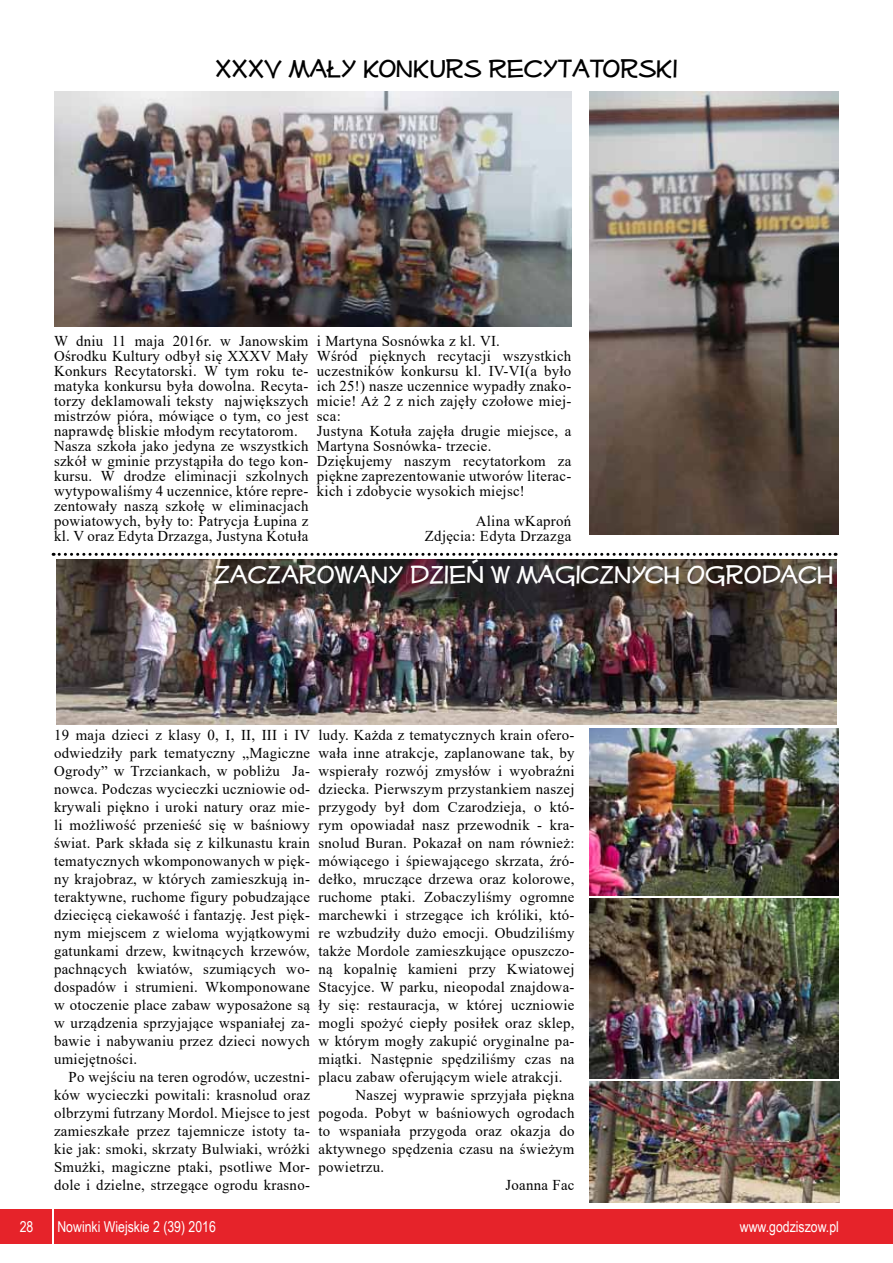
<style>
.page{position:relative;width:893px;height:1263px;background:#fff}
.page>*{position:absolute;margin:0;border:0;box-sizing:border-box;transform-origin:0 0}
.t1{font:28.5px "Mufferaw Rg";color:#fff}
.t2{font:28.5px "Mufferaw Rg";color:#000}
.t3{font:15px/15px "Times New Roman";letter-spacing:.02em;color:#000}
.t4{font:15px "Arial Narrow";color:#fff}
</style>
<div class="page">
<div style="left:54px;top:1209px;width:839px;height:34px;background:#e6232a"></div>
<div style="left:0;top:1209px;width:51px;height:34px;background:#e6232a"></div>
<img style="left:54px;top:91px;width:517px;height:236px">
<img style="left:590px;top:91px;width:249px;height:444px">
<svg style="left:53px;top:553px;width:783px;height:3px"></svg>
<img style="left:57px;top:559px;width:780px;height:166px">
<img style="left:589px;top:728px;width:250px;height:168px">
<img style="left:589px;top:899px;width:250px;height:179px">
<img style="left:590px;top:1081px;width:249px;height:121px">
<h1 class="t2" style="left:215px;top:52px;width:464px">XXXV MAŁY KONKURS RECYTATORSKI</h1>
<p class="t3" style="left:54px;top:333px;width:256px">W dniu 11 maja 2016r. w Janowskim Ośrodku Kultury odbył się XXXV Mały Konkurs Recytatorski. W tym roku te&shy;matyka konkursu była dowolna. Recyta&shy;torzy deklamowali teksty największych mistrzów pióra, mówiące o tym, co jest naprawdę bliskie młodym recytatorom.<br>Nasza szkoła jako jedyna ze wszystkich szkół w gminie przystąpiła do tego kon&shy;kursu. W drodze eliminacji szkolnych wytypowaliśmy 4 uczennice, które repre&shy;zentowały naszą szkołę w eliminacjach powiatowych, były to: Patrycja Łupina z kl. V oraz Edyta Drzazga, Justyna Kotuła</p>
<p class="t3" style="left:317px;top:333px;width:256px">i Martyna Sosnówka z kl. VI.<br>Wśród pięknych recytacji wszystkich uczestników konkursu kl. IV-VI(a było ich 25!) nasze uczennice wypadły znako&shy;micie! Aż 2 z nich zajęły czołowe miej&shy;sca:<br>Justyna Kotuła zajęła drugie miejsce, a Martyna Sosnówka- trzecie.<br>Dziękujemy naszym recytatorkom za piękne zaprezentowanie utworów literac&shy;kich i zdobycie wysokich miejsc!</p>
<p class="t3" style="left:425px;top:513px;width:148px;text-align:right">Alina wKaproń<br>Zdjęcia: Edyta Drzazga</p>
<h1 class="t1" style="left:213px;top:558px;width:621px">ZACZAROWANY DZIEŃ W MAGICZNYCH OGRODACH</h1>
<p class="t3" style="left:54px;top:725px;width:258px;line-height:18px;text-align:justify">19 maja dzieci z klasy 0, I, II, III i IV odwiedziły park tematyczny „Magiczne Ogrody” w Trzciankach, w pobliżu Ja&shy;nowca. Podczas wycieczki uczniowie od&shy;krywali piękno i uroki natury oraz mie&shy;li możliwość przenieść się w baśniowy świat. Park składa się z kilkunastu krain tematycznych wkomponowanych w pięk&shy;ny krajobraz, w których zamieszkują in&shy;teraktywne, ruchome figury pobudzające dziecięcą ciekawość i fantazję. Jest pięk&shy;nym miejscem z wieloma wyjątkowymi gatunkami drzew, kwitnących krzewów, pachnących kwiatów, szumiących wo&shy;dospadów i strumieni. Wkomponowane w otoczenie place zabaw wyposażone są w urządzenia sprzyjające wspaniałej za&shy;bawie i nabywaniu przez dzieci nowych umiejętności.</p>
<p class="t3" style="left:54px;top:1067px;width:258px;line-height:18px;text-align:justify;text-indent:14px">Po wejściu na teren ogrodów, uczestni&shy;ków wycieczki powitali: krasnolud oraz olbrzymi futrzany Mordol. Miejsce to jest zamieszkałe przez tajemnicze istoty ta&shy;kie jak: smoki, skrzaty Bulwiaki, wróżki Smużki, magiczne ptaki, psotliwe Mor&shy;dole i dzielne, strzegące ogrodu krasno-</p>
<p class="t3" style="left:318px;top:727px;width:257px">ludy. Każda z tematycznych krain ofero-</p>
<p class="t3" style="left:318px;top:745px;width:257px">wała inne atrakcje, zaplanowane tak, by</p>
<p class="t3" style="left:318px;top:763px;width:257px">wspierały rozwój zmysłów i wyobraźni</p>
<p class="t3" style="left:318px;top:781px;width:257px">dziecka. Pierwszym przystankiem naszej</p>
<p class="t3" style="left:318px;top:799px;width:258px">przygody był dom Czarodzieja, o któ-</p>
<p class="t3" style="left:318px;top:817px;width:257px">rym opowiadał nasz przewodnik - kra-</p>
<p class="t3" style="left:318px;top:835px;width:257px">snolud Buran. Pokazał on nam również:</p>
<p class="t3" style="left:318px;top:853px;width:257px">mówiącego i śpiewającego skrzata, źró-</p>
<p class="t3" style="left:318px;top:871px;width:257px">dełko, mruczące drzewa oraz kolorowe,</p>
<p class="t3" style="left:318px;top:889px;width:258px">ruchome ptaki. Zobaczyliśmy ogromne</p>
<p class="t3" style="left:318px;top:907px;width:258px">marchewki i strzegące ich króliki, któ-</p>
<p class="t3" style="left:318px;top:925px;width:257px">re wzbudziły dużo emocji. Obudziliśmy</p>
<p class="t3" style="left:318px;top:943px;width:257px">także Mordole zamieszkujące opuszczo-</p>
<p class="t3" style="left:318px;top:961px;width:257px">ną kopalnię kamieni przy Kwiatowej</p>
<p class="t3" style="left:318px;top:979px;width:257px">Stacyjce. W parku, nieopodal znajdowa-</p>
<p class="t3" style="left:318px;top:997px;width:257px">ły się: restauracja, w której uczniowie</p>
<p class="t3" style="left:318px;top:1015px;width:258px">mogli spożyć ciepły posiłek oraz sklep,</p>
<p class="t3" style="left:318px;top:1033px;width:257px">w którym mogły zakupić oryginalne pa-</p>
<p class="t3" style="left:318px;top:1051px;width:258px">miątki. Następnie spędziliśmy czas na</p>
<p class="t3" style="left:318px;top:1069px;width:245px">placu zabaw oferującym wiele atrakcji.</p>
<p class="t3" style="left:355px;top:1087px;width:220px">Naszej wyprawie sprzyjała piękna</p>
<p class="t3" style="left:318px;top:1105px;width:257px">pogoda. Pobyt w baśniowych ogrodach</p>
<p class="t3" style="left:318px;top:1123px;width:257px">to wspaniała przygoda oraz okazja do</p>
<p class="t3" style="left:318px;top:1141px;width:257px">aktywnego spędzenia czasu na świeżym</p>
<p class="t3" style="left:318px;top:1159px;width:67px">powietrzu.</p>
<p class="t3" style="left:505px;top:1177px;width:71px">Joanna Fac</p>
<p class="t4" style="left:20px;top:1215px;width:15px">28</p>
<p class="t4" style="left:57px;top:1215px;width:160px">Nowinki Wiejskie 2 (39) 2016</p>
<p class="t4" style="left:740px;top:1215px;width:101px">www.godziszow.pl</p>
</div>
